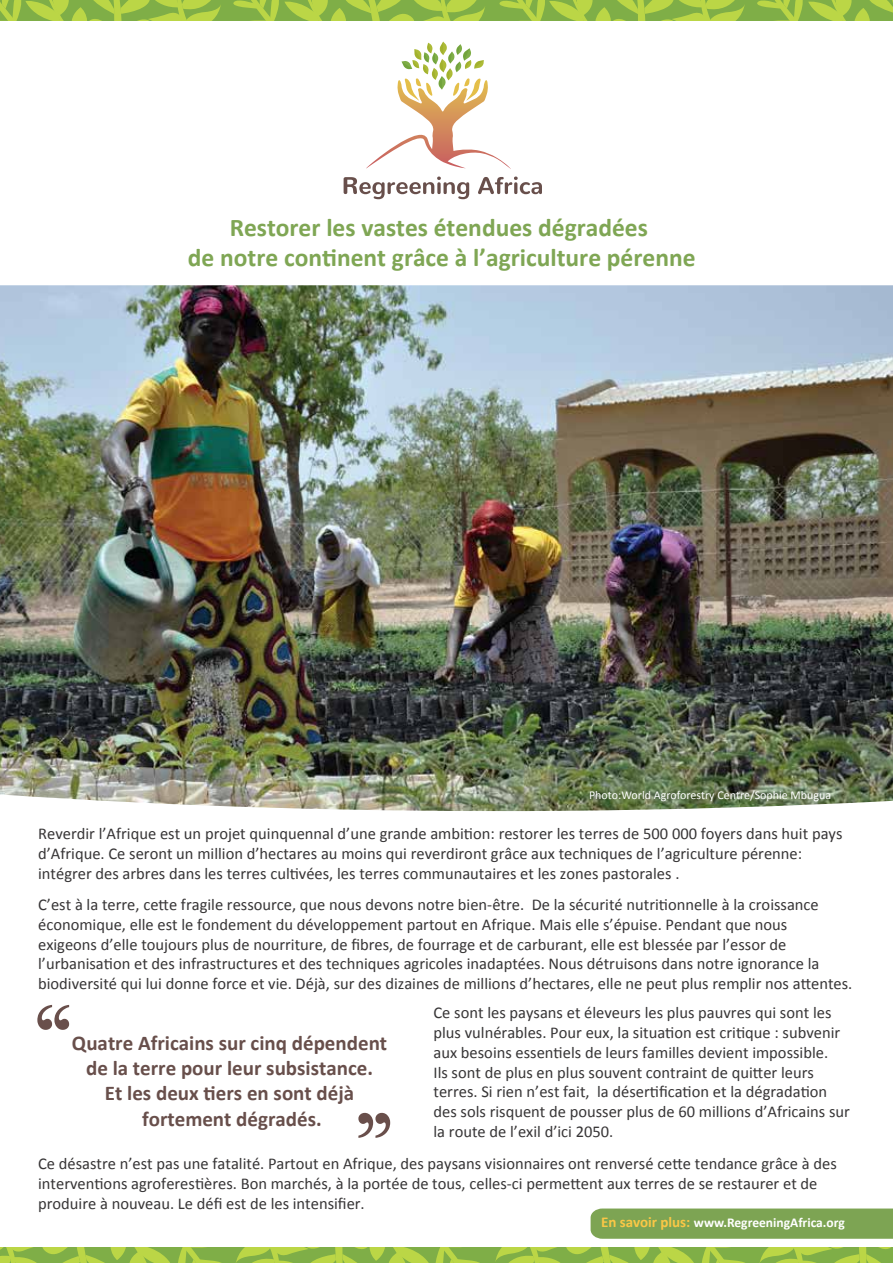
<style>
.page{position:relative;width:893px;height:1263px;background:#fff}
.page>*{position:absolute;margin:0;border:0;box-sizing:border-box;transform-origin:0 0}
.t1{font:700 25.5px/30.6px "Calibri";color:#7fa654;text-align:center}
.t2{font:700 21px/25.2px "Calibri";color:#684f4b;text-align:center}
.t3{font:16.5px/19.8px "Calibri";color:#373536}
.t4{font:700 13.5px "Calibri";color:#fff}
.t5{font:12px "Calibri";color:#fff}
.s1{font-size:15px;color:#fac746}
</style>
<div class="page">
<div style="left:0;top:1247px;width:893px;height:16px;background:#7fae47"></div>
<svg style="left:0;top:1247px;width:221px;height:16px"></svg>
<svg style="left:236px;top:1247px;width:244px;height:16px"></svg>
<svg style="left:495px;top:1247px;width:250px;height:16px"></svg>
<svg style="left:759px;top:1247px;width:132px;height:16px"></svg>
<div style="left:0;top:0;width:893px;height:21px;background:#7fae47"></div>
<svg style="left:757px;top:0;width:136px;height:21px"></svg>
<svg style="left:499px;top:0;width:246px;height:21px"></svg>
<svg style="left:233px;top:0;width:252px;height:21px"></svg>
<svg style="left:0;top:0;width:221px;height:21px"></svg>
<img style="left:0;top:285px;width:893px;height:527px">
<div style="left:591px;top:1208px;width:302px;height:31px;background:#7da453"></div>
<svg style="left:366px;top:42px;width:145px;height:127px"></svg>
<svg style="left:344px;top:177px;width:125px;height:22px"></svg>
<svg style="left:478px;top:177px;width:64px;height:17px"></svg>
<svg style="left:37px;top:1005px;width:32px;height:25px"></svg>
<svg style="left:358px;top:1113px;width:32px;height:25px"></svg>
<h1 class="t1" style="left:188px;top:211px;width:509px">Restorer les vastes étendues dégradées<br>de notre continent grâce à l’agriculture pérenne</h1>
<p class="t5" style="left:589px;top:787px;width:244px">Photo:World Agroforestry Centre/Sophie Mbugua</p>
<p class="t3" style="left:38px;top:823px;width:806px">Reverdir l’Afrique est un projet quinquennal d’une grande ambition: restorer les terres de 500 000 foyers dans huit pays d’Afrique. Ce seront un million d’hectares au moins qui reverdiront grâce aux techniques de l’agriculture pérenne: intégrer des arbres dans les terres cultivées, les terres communautaires et les zones pastorales .</p>
<p class="t3" style="left:38px;top:894px;width:816px">C’est à la terre, cette fragile ressource, que nous devons notre bien-être. De la sécurité nutritionnelle à la croissance économique, elle est le fondement du développement partout en Afrique. Mais elle s’épuise. Pendant que nous<br>exigeons d’elle toujours plus de nourriture, de fibres, de fourrage et de carburant, elle est blessée par l’essor de l’urbanisation et des infrastructures et des techniques agricoles inadaptées. Nous détruisons dans notre ignorance la biodiversité qui lui donne force et vie. Déjà, sur des dizaines de millions d’hectares, elle ne peut plus remplir nos attentes.</p>
<p class="t3" style="left:433px;top:1002px;width:418px">Ce sont les paysans et éleveurs les plus pauvres qui sont les plus vulnérables. Pour eux, la situation est critique : subvenir aux besoins essentiels de leurs familles devient impossible.<br>Ils sont de plus en plus souvent contraint de quitter leurs terres. Si rien n’est fait, la désertification et la dégradation des sols risquent de pousser plus de 60 millions d’Africains sur la route de l’exil d’ici 2050.</p>
<p class="t2" style="left:72px;top:1029px;width:317px">Quatre Africains sur cinq dépendent de la terre pour leur subsistance.<br>Et les deux tiers en sont déjà fortement dégradés.</p>
<p class="t3" style="left:38px;top:1153px;width:800px">Ce désastre n’est pas une fatalité. Partout en Afrique, des paysans visionnaires ont renversé cette tendance grâce à des interventions agroferestières. Bon marchés, à la portée de tous, celles-ci permettent aux terres de se restaurer et de produire à nouveau. Le défi est de les intensifier.</p>
<p class="t4" style="left:601px;top:1214px;width:245px"><span class="s1">En savoir plus:</span> www.RegreeningAfrica.org</p>
</div>
